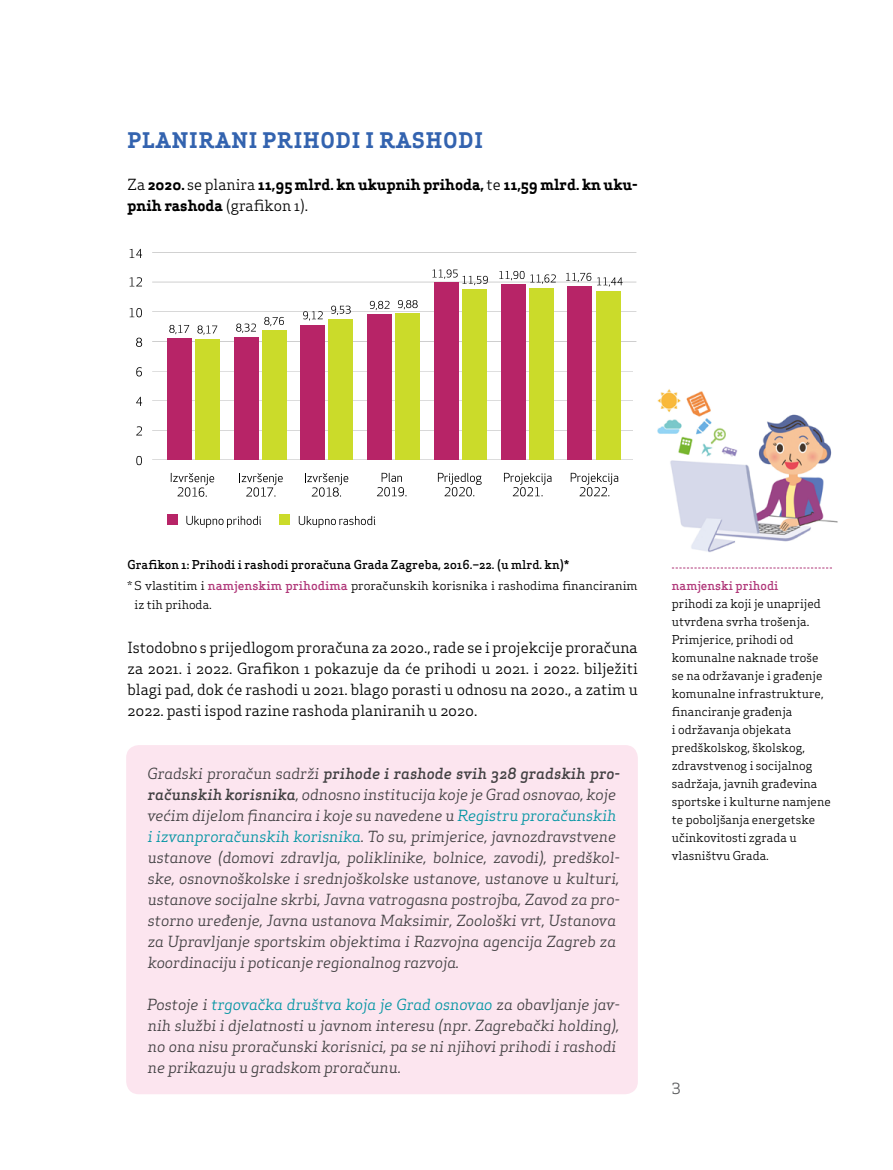
<style>
.page{position:relative;width:893px;height:1170px;background:#fff}
.page>*{position:absolute;margin:0;border:0;box-sizing:border-box;transform-origin:0 0}
.t1{font:700 21px "Apex Serif";letter-spacing:.05em;color:#3363af}
.t2{font:italic 15px/21px "Apex Serif";color:#414042}
.t3{font:15px/21px "Apex Serif";color:#000;text-align:justify}
.t4{font:700 15px/21px "Apex Serif";color:#000}
.t5{font:15px "Apex Serif";color:#58595b}
.t6{font:12px/18px "Apex Serif";color:#000}
.t7{font:500 12px/21px "Apex Serif";color:#000}
.t8{font:500 12px "Apex Serif";color:#b03779}
.s1{font-weight:400}
.s2{color:#b03779}
.s3{font-weight:500}
.s4{color:#0094a2}
</style>
<div class="page">
<hr style="left:152px;top:311px;width:484px;height:1px;background:#000">
<hr style="left:152px;top:282px;width:484px;height:1px;background:#000">
<hr style="left:152px;top:459px;width:484px;height:1px;background:#000">
<hr style="left:152px;top:430px;width:484px;height:1px;background:#000">
<hr style="left:152px;top:400px;width:484px;height:1px;background:#000">
<hr style="left:152px;top:371px;width:484px;height:1px;background:#000">
<hr style="left:152px;top:341px;width:484px;height:1px;background:#000">
<hr style="left:152px;top:252px;width:484px;height:1px;background:#000">
<div style="left:126px;top:745px;width:512px;height:349px;background:#fce5ef;border-radius:13px"></div>
<svg style="left:672px;top:567px;width:160px;height:1px"></svg>
<img style="left:633px;top:371px;width:205px;height:181px">
<svg style="left:171px;top:473px;width:43px;height:23px"></svg>
<svg style="left:239px;top:473px;width:44px;height:23px"></svg>
<svg style="left:305px;top:473px;width:43px;height:23px"></svg>
<svg style="left:377px;top:473px;width:30px;height:23px"></svg>
<svg style="left:299px;top:516px;width:76px;height:12px"></svg>
<svg style="left:186px;top:516px;width:75px;height:12px"></svg>
<svg style="left:197px;top:325px;width:20px;height:10px"></svg>
<svg style="left:236px;top:323px;width:20px;height:10px"></svg>
<svg style="left:264px;top:317px;width:20px;height:9px"></svg>
<svg style="left:303px;top:311px;width:20px;height:9px"></svg>
<svg style="left:331px;top:305px;width:20px;height:10px"></svg>
<svg style="left:169px;top:325px;width:20px;height:9px"></svg>
<svg style="left:438px;top:473px;width:44px;height:23px"></svg>
<svg style="left:370px;top:301px;width:19px;height:9px"></svg>
<svg style="left:398px;top:300px;width:20px;height:9px"></svg>
<svg style="left:504px;top:473px;width:47px;height:23px"></svg>
<svg style="left:571px;top:473px;width:47px;height:23px"></svg>
<svg style="left:432px;top:269px;width:56px;height:16px"></svg>
<svg style="left:499px;top:271px;width:57px;height:13px"></svg>
<div style="left:167px;top:338px;width:24px;height:122px;background:#b72467"></div>
<div style="left:195px;top:339px;width:24px;height:121px;background:#cbdb2a"></div>
<div style="left:234px;top:337px;width:24px;height:123px;background:#b72467"></div>
<div style="left:262px;top:330px;width:24px;height:130px;background:#cbdb2a"></div>
<div style="left:301px;top:325px;width:24px;height:135px;background:#b72467"></div>
<div style="left:329px;top:319px;width:24px;height:141px;background:#cbdb2a"></div>
<div style="left:368px;top:314px;width:24px;height:146px;background:#b72467"></div>
<div style="left:396px;top:314px;width:24px;height:146px;background:#cbdb2a"></div>
<div style="left:434px;top:283px;width:24px;height:177px;background:#b72467"></div>
<div style="left:462px;top:289px;width:25px;height:171px;background:#cbdb2a"></div>
<div style="left:501px;top:284px;width:24px;height:176px;background:#b72467"></div>
<div style="left:529px;top:288px;width:24px;height:172px;background:#cbdb2a"></div>
<svg style="left:566px;top:273px;width:25px;height:9px"></svg>
<svg style="left:597px;top:277px;width:26px;height:9px"></svg>
<div style="left:568px;top:286px;width:24px;height:174px;background:#b72467"></div>
<div style="left:596px;top:291px;width:24px;height:169px;background:#cbdb2a"></div>
<svg style="left:136px;top:456px;width:6px;height:9px"></svg>
<svg style="left:136px;top:426px;width:6px;height:9px"></svg>
<svg style="left:136px;top:397px;width:6px;height:9px"></svg>
<svg style="left:136px;top:367px;width:6px;height:9px"></svg>
<svg style="left:136px;top:337px;width:6px;height:10px"></svg>
<svg style="left:130px;top:308px;width:12px;height:9px"></svg>
<svg style="left:130px;top:277px;width:12px;height:9px"></svg>
<svg style="left:130px;top:249px;width:12px;height:9px"></svg>
<div style="left:280px;top:514px;width:10px;height:11px;background:#cbdb2a"></div>
<div style="left:167px;top:514px;width:11px;height:11px;background:#b72467"></div>
<h1 class="t1" style="left:128px;top:127px;width:357px">PLANIRANI PRIHODI I RASHODI</h1>
<p class="t4" style="left:128px;top:174px;width:512px"><span class="s1">Za</span> 2020. <span class="s1">se planira</span> 11,95 mlrd. kn ukupnih prihoda, <span class="s1">te</span> 11,59 mlrd. kn uku&shy;pnih rashoda <span class="s1">(grafikon 1).</span></p>
<p class="t7" style="left:128px;top:553px;width:512px">Grafikon 1: Prihodi i rashodi proračuna Grada Zagreba, 2016.–22. (u mlrd. kn)*<br><span class="s1">* S vlastitim i</span> <span class="s2">namjenskim prihodima</span> <span class="s1">proračunskih korisnika i rashodima financiranim</span></p>
<p class="t6" style="left:135px;top:595px;width:79px">iz tih prihoda.</p>
<p class="t3" style="left:128px;top:636px;width:512px">Istodobno s prijedlogom proračuna za 2020., rade se i projekcije proračuna za 2021. i 2022. Grafikon 1 pokazuje da će prihodi u 2021. i 2022. bilježiti blagi pad, dok će rashodi u 2021. blago porasti u odnosu na 2020., a zatim u 2022. pasti ispod razine rashoda planiranih u 2020.</p>
<p class="t2" style="left:147px;top:762px;width:474px">Gradski proračun sadrži <span class="s3">prihode i rashode svih 328 gradskih pro&shy;računskih korisnika</span>, odnosno institucija koje je Grad osnovao, koje većim dijelom financira i koje su navedene u <span class="s4">Registru proračunskih i izvanproračunskih korisnika</span>. To su, primjerice, javnozdravstvene ustanove (domovi zdravlja, poliklinike, bolnice, zavodi), predškol&shy;ske, osnovnoškolske i srednjoškolske ustanove, ustanove u kulturi, ustanove socijalne skrbi, Javna vatrogasna postrojba, Zavod za pro&shy;storno uređenje, Javna ustanova Maksimir, Zoološki vrt, Ustanova za Upravljanje sportskim objektima i Razvojna agencija Zagreb za koordinaciju i poticanje regionalnog razvoja.</p>
<p class="t2" style="left:147px;top:993px;width:474px">Postoje i <span class="s4">trgovačka društva koja je Grad osnovao</span> za obavljanje jav&shy;nih službi i djelatnosti u javnom interesu (npr. Zagrebački holding), no ona nisu proračunski korisnici, pa se ni njihovi prihodi i rashodi ne prikazuju u gradskom proračunu.</p>
<p class="t8" style="left:672px;top:577px;width:108px">namjenski prihodi</p>
<p class="t6" style="left:672px;top:594px;width:161px">prihodi za koji je unaprijed utvrđena svrha trošenja.<br>Primjerice, prihodi od komunalne naknade troše se na održavanje i građenje komunalne infrastrukture, financiranje građenja<br>i održavanja objekata predškolskog, školskog, zdravstvenog i socijalnog sadržaja, javnih građevina sportske i kulturne namjene te poboljšanja energetske učinkovitosti zgrada u vlasništvu Grada.</p>
<p class="t5" style="left:672px;top:1078px;width:10px">3</p>
</div>
